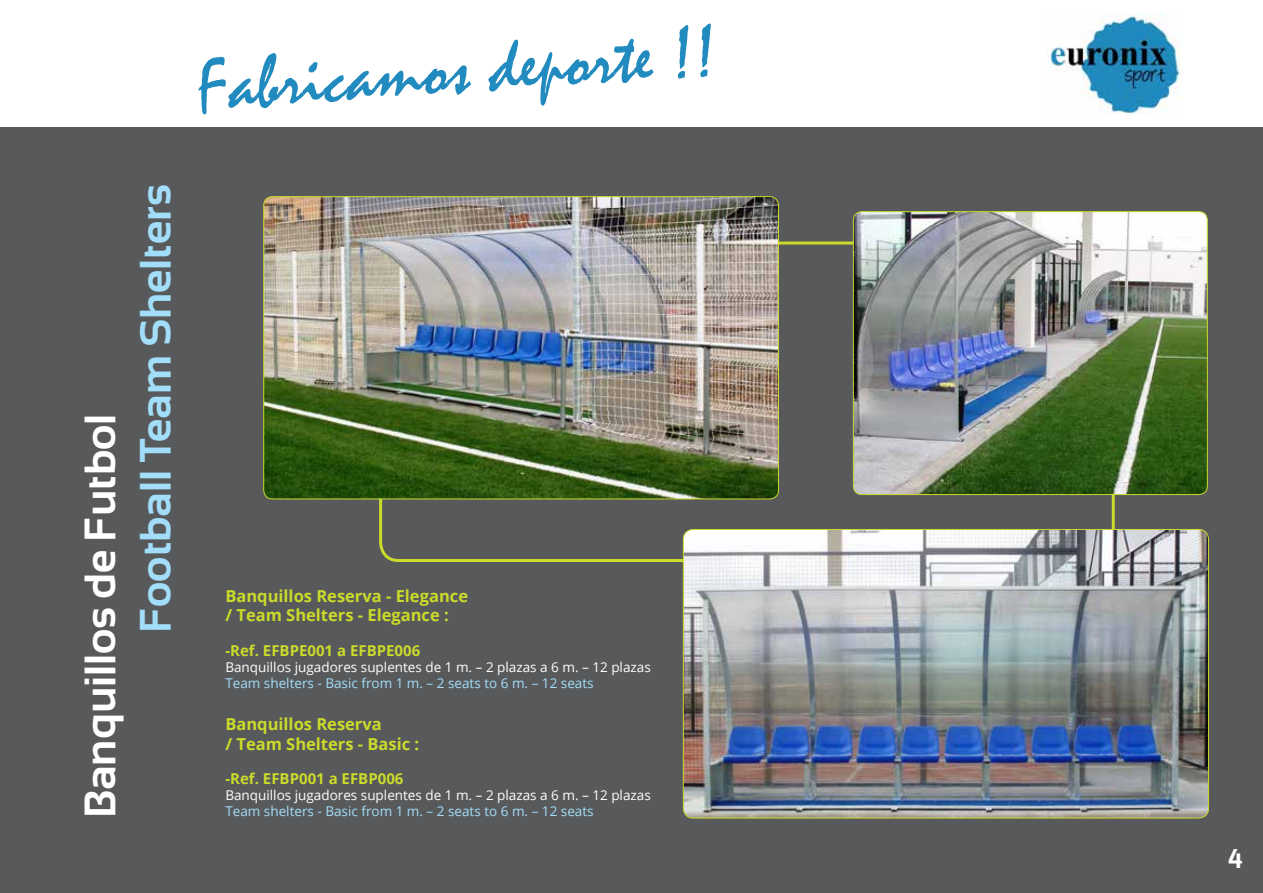
<style>
.page{position:relative;width:1263px;height:893px;background:#fff}
.page>*{position:absolute;margin:0;border:0;box-sizing:border-box;transform-origin:0 0}
.t1{font:74.85px "Mistral";color:#218abe}
.t2{font:700 43.8px "Sansation";color:#a2def9}
.t3{font:700 43.8px "Sansation";color:#fff}
.t4{font:700 27px "Sansation";color:#fff}
.t5{font:700 16.5px/19.8px "Open Sans";color:#cbdb2a}
.t6{font:700 15px "Open Sans";color:#cbdb2a}
.t7{font:13.5px "Open Sans";color:#fff}
.t8{font:13.5px "Open Sans";color:#a2def9}
</style>
<div class="page">
<div style="left:0;top:127px;width:1263px;height:766px;background:#58595b"></div>
<img style="left:1048px;top:13px;width:132px;height:101px">
<img style="left:853px;top:212px;width:354px;height:283px">
<div style="left:853px;top:211px;width:355px;height:284px;border:1px solid #cbdb2a;border-radius:9px"></div>
<img style="left:264px;top:197px;width:514px;height:302px">
<div style="left:263px;top:196px;width:516px;height:303px;border:1px solid #cbdb2a;border-radius:9px"></div>
<img style="left:683px;top:529px;width:525px;height:289px">
<div style="left:683px;top:529px;width:526px;height:289px;border:1px solid #cbdb2a;border-radius:10px"></div>
<h1 class="t1" style="left:194px;top:42px;width:521px;rotate:-4deg">Fabricamos deporte !!</h1>
<h2 class="t3" style="left:75px;top:818px;width:406px;rotate:-90deg">Banquillos de Futbol</h2>
<h2 class="t2" style="left:131px;top:633px;width:450px;rotate:-90deg">Football Team Shelters</h2>
<p class="t5" style="left:225px;top:585px;width:244px">Banquillos Reserva - Elegance / Team Shelters - Elegance :</p>
<p class="t6" style="left:225px;top:640px;width:196px">-Ref. EFBPE001 a EFBPE006</p>
<p class="t7" style="left:225px;top:658px;width:427px">Banquillos jugadores suplentes de 1 m. – 2 plazas a 6 m. – 12 plazas</p>
<p class="t8" style="left:225px;top:674px;width:370px">Team shelters - Basic from 1 m. – 2 seats to 6 m. – 12 seats</p>
<p class="t5" style="left:225px;top:714px;width:195px">Banquillos Reserva<br>/ Team Shelters - Basic :</p>
<p class="t6" style="left:225px;top:768px;width:180px">-Ref. EFBP001 a EFBP006</p>
<p class="t7" style="left:225px;top:786px;width:427px">Banquillos jugadores suplentes de 1 m. – 2 plazas a 6 m. – 12 plazas</p>
<p class="t8" style="left:225px;top:802px;width:370px">Team shelters - Basic from 1 m. – 2 seats to 6 m. – 12 seats</p>
<h3 class="t4" style="left:1228px;top:843px;width:16px">4</h3>
</div>
